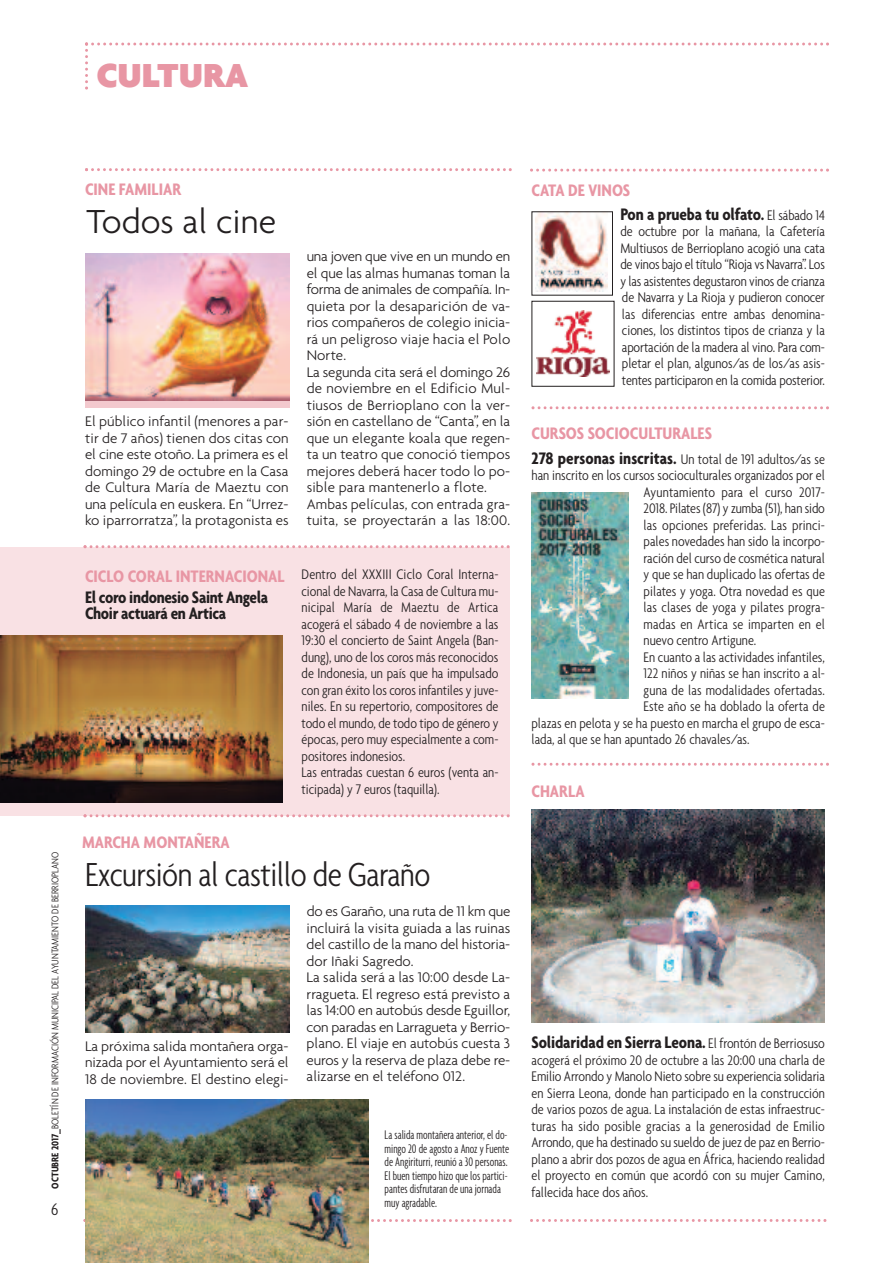
<style>
.page{position:relative;width:893px;height:1263px;background:#fff}
.page>*{position:absolute;margin:0;border:0;box-sizing:border-box;transform-origin:0 0}
.t1{font:300 condensed 36px "Agenda";letter-spacing:-.015em;color:#231f20}
.t2{font:300 36px "Agenda";color:#231f20}
.t3{font:900 36px "Agenda";color:#e896a4}
.t4{font:700 condensed 18px/16.5px "Agenda";letter-spacing:-.02em;color:#231f20}
.t5{font:700 condensed 18px "Agenda";color:#e896a4}
.t6{font:300 condensed 18px "Agenda";color:#231f20}
.t7{font:300 condensed 15px/16.5px "Agenda";color:#231f20;text-align:justify}
.t8{font:300 15px/16.5px "Agenda";color:#231f20;text-align:justify}
.t9{font:300 extra-condensed 13.5px/13.5px "Agenda";color:#231f20}
.t10{font:300 condensed 10.5px "Agenda";color:#231f20}
.s1{font-weight:700}
.s2{font-weight:300;font-size:15px}
.s3{font-weight:700;font-size:18px}
</style>
<div class="page">
<svg style="left:531px;top:763px;width:298px;height:3px"></svg>
<svg style="left:83px;top:1219px;width:429px;height:3px"></svg>
<svg style="left:85px;top:168px;width:427px;height:3px"></svg>
<svg style="left:85px;top:43px;width:744px;height:47px"></svg>
<svg style="left:530px;top:169px;width:299px;height:3px"></svg>
<img style="left:531px;top:810px;width:294px;height:212px">
<svg style="left:531px;top:406px;width:298px;height:3px"></svg>
<svg style="left:530px;top:1219px;width:296px;height:3px"></svg>
<img style="left:531px;top:493px;width:98px;height:206px">
<div style="left:0;top:547px;width:510px;height:269px;background:#f9e1e4"></div>
<img style="left:535px;top:213px;width:72px;height:79px">
<img style="left:536px;top:310px;width:74px;height:67px">
<div style="left:531px;top:301px;width:83px;height:86px;border:1px solid #231f20"></div>
<img style="left:85px;top:905px;width:204px;height:127px">
<img style="left:85px;top:1099px;width:283px;height:164px">
<div style="left:85px;top:253px;width:204px;height:155px;background:#f3c9ce"></div>
<img style="left:85px;top:253px;width:204px;height:148px">
<svg style="left:84px;top:545px;width:426px;height:3px"></svg>
<svg style="left:84px;top:814px;width:426px;height:3px"></svg>
<img style="left:0;top:636px;width:282px;height:166px">
<h1 class="t3" style="left:96px;top:54px;width:153px">CULTURA</h1>
<p class="t10" style="left:49px;top:1188px;width:338px;rotate:-90deg"><span class="s1">OCTUBRE 2017_</span>BOLETÍN DE INFORMACIÓN MUNICIPAL DEL AYUNTAMIENTO DE BERRIOPLANO</p>
<p class="t6" style="left:51px;top:1198px;width:9px">6</p>
<p class="t5" style="left:85px;top:178px;width:98px">CINE FAMILIAR</p>
<h1 class="t2" style="left:87px;top:199px;width:191px">Todos al cine</h1>
<p class="t8" style="left:85px;top:413px;width:205px">El público infantil (menores a par&shy;tir de 7 años) tienen dos citas con el cine este otoño. La primera es el domingo 29 de octubre en la Casa de Cultura María de Maeztu con una película en euskera. En “Urrez&shy;ko iparrorratza”, la protagonista es</p>
<p class="t8" style="left:307px;top:248px;width:205px;text-align:left">una joven que vive en un mundo en el que las almas humanas toman la forma de animales de compañía. In&shy;quieta por la desaparición de va&shy;rios compañeros de colegio inicia&shy;rá un peligroso viaje hacia el Polo<br>Norte.<br>La segunda cita será el domingo 26 de noviembre en el Edificio Mul&shy;tiusos de Berrioplano con la ver&shy;sión en castellano de “Canta”, en la que un elegante koala que regen&shy;ta un teatro que conoció tiempos mejores deberá hacer todo lo po&shy;sible para mantenerlo a flote.<br>Ambas películas, con entrada gra&shy;tuita, se proyectarán a las 18:00.</p>
<p class="t5" style="left:85px;top:565px;width:201px">CICLO CORAL INTERNACIONAL</p>
<p class="t4" style="left:85px;top:588px;width:185px">El coro indonesio Saint Angela<br>Choir actuará en Artica</p>
<p class="t5" style="left:82px;top:831px;width:149px">MARCHA MONTAÑERA</p>
<p class="t7" style="left:302px;top:566px;width:198px;text-align:left">Dentro del XXXIII Ciclo Coral Interna&shy;cional de Navarra, la Casa de Cultura mu&shy;nicipal María de Maeztu de Artica acogerá el sábado 4 de noviembre a las 19:30 el concierto de Saint Angela (Ban&shy;dung), uno de los coros más reconocidos de Indonesia, un país que ha impulsado con gran éxito los coros infantiles y juve&shy;niles. En su repertorio, compositores de todo el mundo, de todo tipo de género y épocas, pero muy especialmente a com&shy;positores indonesios.<br>Las entradas cuestan 6 euros (venta an&shy;ticipada) y 7 euros (taquilla).</p>
<h1 class="t1" style="left:85px;top:852px;width:347px">Excursión al castillo de Garaño</h1>
<p class="t8" style="left:85px;top:1037px;width:205px">La próxima salida montañera orga&shy;nizada por el Ayuntamiento será el 18 de noviembre. El destino elegi-</p>
<p class="t8" style="left:307px;top:903px;width:205px;text-align:left">do es Garaño, una ruta de 11 km que incluirá la visita guiada a las ruinas del castillo de la mano del historia&shy;dor Iñaki Sagredo.<br>La salida será a las 10:00 desde La&shy;rragueta. El regreso está previsto a las 14:00 en autobús desde Eguillor, con paradas en Larragueta y Berrio&shy;plano. El viaje en autobús cuesta 3 euros y la reserva de plaza debe re&shy;alizarse en el teléfono 012.</p>
<p class="t9" style="left:385px;top:1127px;width:126px">La salida montañera anterior, el do&shy;mingo 20 de agosto a Anoz y Fuente de Angiriturri, reunió a 30 personas.<br>El buen tiempo hizo que los partici&shy;pantes disfrutaran de una jornada muy agradable.</p>
<p class="t5" style="left:531px;top:179px;width:100px">CATA DE VINOS</p>
<p class="t4" style="left:620px;top:205px;width:206px">Pon a prueba tu olfato. <span class="s2">El sábado 14</span></p>
<p class="t7" style="left:620px;top:223px;width:206px">de octubre por la mañana, la Cafetería Multiusos de Berrioplano acogió una cata de vinos bajo el título “Rioja vs Navarra”. Los y las asistentes degustaron vinos de crianza de Navarra y La Rioja y pudieron conocer las diferencias entre ambas denomina&shy;ciones, los distintos tipos de crianza y la aportación de la madera al vino. Para com&shy;pletar el plan, algunos/as de los/as asis&shy;tentes participaron en la comida posterior.</p>
<p class="t5" style="left:531px;top:422px;width:182px">CURSOS SOCIOCULTURALES</p>
<p class="t7" style="left:531px;top:450px;width:295px"><span class="s3">278 personas inscritas.</span> Un total de 191 adultos/as se</p>
<p class="t7" style="left:531px;top:467px;width:295px">han inscrito en los cursos socioculturales organizados por el</p>
<p class="t7" style="left:644px;top:483px;width:183px">Ayuntamiento para el curso 2017-</p>
<p class="t7" style="left:644px;top:500px;width:183px">2018. Pilates (87) y zumba (51), han sido</p>
<p class="t7" style="left:644px;top:516px;width:183px">las opciones preferidas. Las princi-</p>
<p class="t7" style="left:644px;top:533px;width:183px">pales novedades han sido la incorpo-</p>
<p class="t7" style="left:644px;top:549px;width:183px">ración del curso de cosmética natural</p>
<p class="t7" style="left:644px;top:566px;width:183px">y que se han duplicado las ofertas de</p>
<p class="t7" style="left:644px;top:582px;width:183px">pilates y yoga. Otra novedad es que</p>
<p class="t7" style="left:644px;top:599px;width:183px">las clases de yoga y pilates progra-</p>
<p class="t7" style="left:644px;top:615px;width:183px">madas en Artica se imparten en el</p>
<p class="t7" style="left:644px;top:632px;width:114px">nuevo centro Artigune.</p>
<p class="t7" style="left:644px;top:648px;width:183px">En cuanto a las actividades infantiles,</p>
<p class="t7" style="left:644px;top:665px;width:183px">122 niños y niñas se han inscrito a al-</p>
<p class="t7" style="left:644px;top:681px;width:183px">guna de las modalidades ofertadas.</p>
<p class="t7" style="left:644px;top:698px;width:183px">Este año se ha doblado la oferta de</p>
<p class="t7" style="left:531px;top:714px;width:295px">plazas en pelota y se ha puesto en marcha el grupo de esca-</p>
<p class="t7" style="left:531px;top:731px;width:220px">lada, al que se han apuntado 26 chavales/as.</p>
<p class="t5" style="left:531px;top:780px;width:55px">CHARLA</p>
<p class="t4" style="left:531px;top:1034px;width:295px">Solidaridad en Sierra Leona. <span class="s2">El frontón de Berriosuso</span></p>
<p class="t7" style="left:531px;top:1051px;width:295px">acogerá el próximo 20 de octubre a las 20:00 una charla de Emilio Arrondo y Manolo Nieto sobre su experiencia solidaria en Sierra Leona, donde han participado en la construcción de varios pozos de agua. La instalación de estas infraestruc&shy;turas ha sido posible gracias a la generosidad de Emilio Arrondo, que ha destinado su sueldo de juez de paz en Berrio&shy;plano a abrir dos pozos de agua en África, haciendo realidad el proyecto en común que acordó con su mujer Camino, fallecida hace dos años.</p>
</div>
